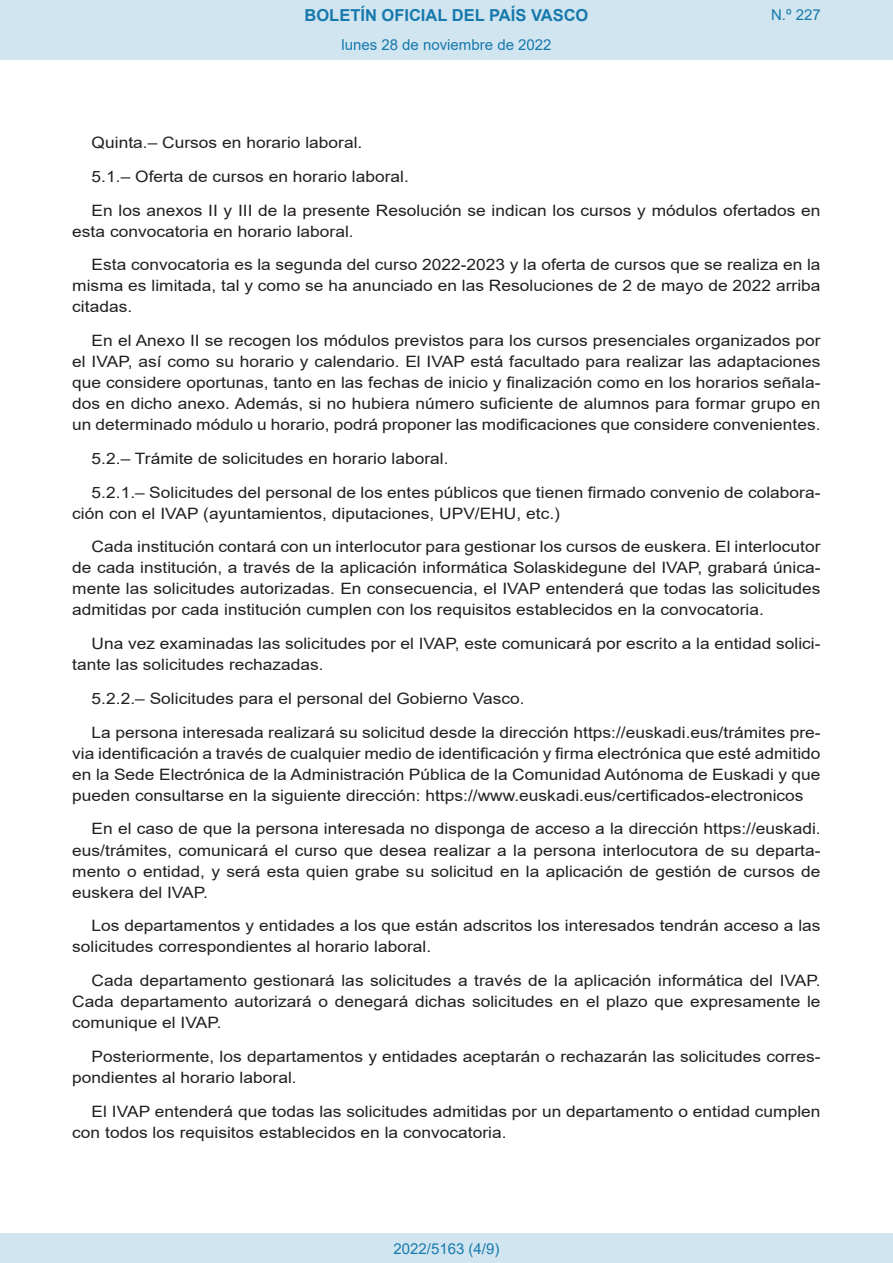
<style>
.page{position:relative;width:893px;height:1263px;background:#fff}
.page>*{position:absolute;margin:0;border:0;box-sizing:border-box;transform-origin:0 0}
.t1{font:700 16.5px "Arial";color:#1879ad}
.BOPVDetalle{font:15.6px/21px "Arial";color:#231f20;scale:1.11 1}
.Paginacion_Centro{font:15px "Arial";color:#1879ad}
</style>
<div class="page">
<div style="left:0;top:0;width:893px;height:60px;background:#d0e5f0"></div>
<div style="left:0;top:1233px;width:893px;height:30px;background:#d0e5f0"></div>
<p class="t1" style="left:305px;top:3px;width:285px">BOLETÍN OFICIAL DEL PAÍS VASCO</p>
<p class="Paginacion_Centro" style="left:341px;top:35px;width:212px">lunes 28 de noviembre de 2022</p>
<p class="Paginacion_Centro" style="left:771px;top:5px;width:51px">N.º 227</p>
<p class="BOPVDetalle" style="left:92px;top:132px;width:245px">Quinta.– Cursos en horario laboral.</p>
<p class="BOPVDetalle" style="left:92px;top:166px;width:287px">5.1.– Oferta de cursos en horario laboral.</p>
<p class="BOPVDetalle" style="left:72px;top:200px;width:676px;text-indent:19px">En los anexos II y III de la presente Resolución se indican los cursos y módulos ofertados en esta convocatoria en horario laboral.</p>
<p class="BOPVDetalle" style="left:72px;top:254px;width:676px;text-align:justify;text-indent:19px">Esta convocatoria es la segunda del curso 2022-2023 y la oferta de cursos que se realiza en la misma es limitada, tal y como se ha anunciado en las Resoluciones de 2 de mayo de 2022 arriba citadas.</p>
<p class="BOPVDetalle" style="left:72px;top:330px;width:676px;text-align:justify;text-indent:19px">En el Anexo II se recogen los módulos previstos para los cursos presenciales organizados por el IVAP, así como su horario y calendario. El IVAP está facultado para realizar las adaptaciones que considere oportunas, tanto en las fechas de inicio y finalización como en los horarios señala&shy;dos en dicho anexo. Además, si no hubiera número suficiente de alumnos para formar grupo en un determinado módulo u horario, podrá proponer las modificaciones que considere convenientes.</p>
<p class="BOPVDetalle" style="left:92px;top:448px;width:323px">5.2.– Trámite de solicitudes en horario laboral.</p>
<p class="BOPVDetalle" style="left:72px;top:482px;width:676px;text-indent:19px">5.2.1.– Solicitudes del personal de los entes públicos que tienen firmado convenio de colabora&shy;ción con el IVAP (ayuntamientos, diputaciones, UPV/EHU, etc.)</p>
<p class="BOPVDetalle" style="left:72px;top:536px;width:676px;text-align:justify;text-indent:19px">Cada institución contará con un interlocutor para gestionar los cursos de euskera. El interlocutor de cada institución, a través de la aplicación informática Solaskidegune del IVAP, grabará única&shy;mente las solicitudes autorizadas. En consecuencia, el IVAP entenderá que todas las solicitudes admitidas por cada institución cumplen con los requisitos establecidos en la convocatoria.</p>
<p class="BOPVDetalle" style="left:72px;top:633px;width:676px;text-indent:19px">Una vez examinadas las solicitudes por el IVAP, este comunicará por escrito a la entidad solici&shy;tante las solicitudes rechazadas.</p>
<p class="BOPVDetalle" style="left:92px;top:688px;width:392px">5.2.2.– Solicitudes para el personal del Gobierno Vasco.</p>
<p class="BOPVDetalle" style="left:72px;top:722px;width:676px;text-align:justify;text-indent:19px">La persona interesada realizará su solicitud desde la dirección https://euskadi.eus/trámites pre&shy;via identificación a través de cualquier medio de identificación y firma electrónica que esté admitido en la Sede Electrónica de la Administración Pública de la Comunidad Autónoma de Euskadi y que pueden consultarse en la siguiente dirección: https://www.euskadi.eus/certificados-electronicos</p>
<p class="BOPVDetalle" style="left:72px;top:818px;width:676px;text-align:justify;text-indent:19px">En el caso de que la persona interesada no disponga de acceso a la dirección https://euskadi. eus/trámites, comunicará el curso que desea realizar a la persona interlocutora de su departa&shy;mento o entidad, y será esta quien grabe su solicitud en la aplicación de gestión de cursos de euskera del IVAP.</p>
<p class="BOPVDetalle" style="left:72px;top:915px;width:676px;text-indent:19px">Los departamentos y entidades a los que están adscritos los interesados tendrán acceso a las solicitudes correspondientes al horario laboral.</p>
<p class="BOPVDetalle" style="left:72px;top:970px;width:676px;text-align:justify;text-indent:19px">Cada departamento gestionará las solicitudes a través de la aplicación informática del IVAP.<br>Cada departamento autorizará o denegará dichas solicitudes en el plazo que expresamente le comunique el IVAP.</p>
<p class="BOPVDetalle" style="left:72px;top:1046px;width:676px;text-indent:19px">Posteriormente, los departamentos y entidades aceptarán o rechazarán las solicitudes corres&shy;pondientes al horario laboral.</p>
<p class="BOPVDetalle" style="left:72px;top:1100px;width:676px;text-indent:19px">El IVAP entenderá que todas las solicitudes admitidas por un departamento o entidad cumplen con todos los requisitos establecidos en la convocatoria.</p>
<p class="Paginacion_Centro" style="left:393px;top:1238px;width:107px">2022/5163 (4/9)</p>
</div>
